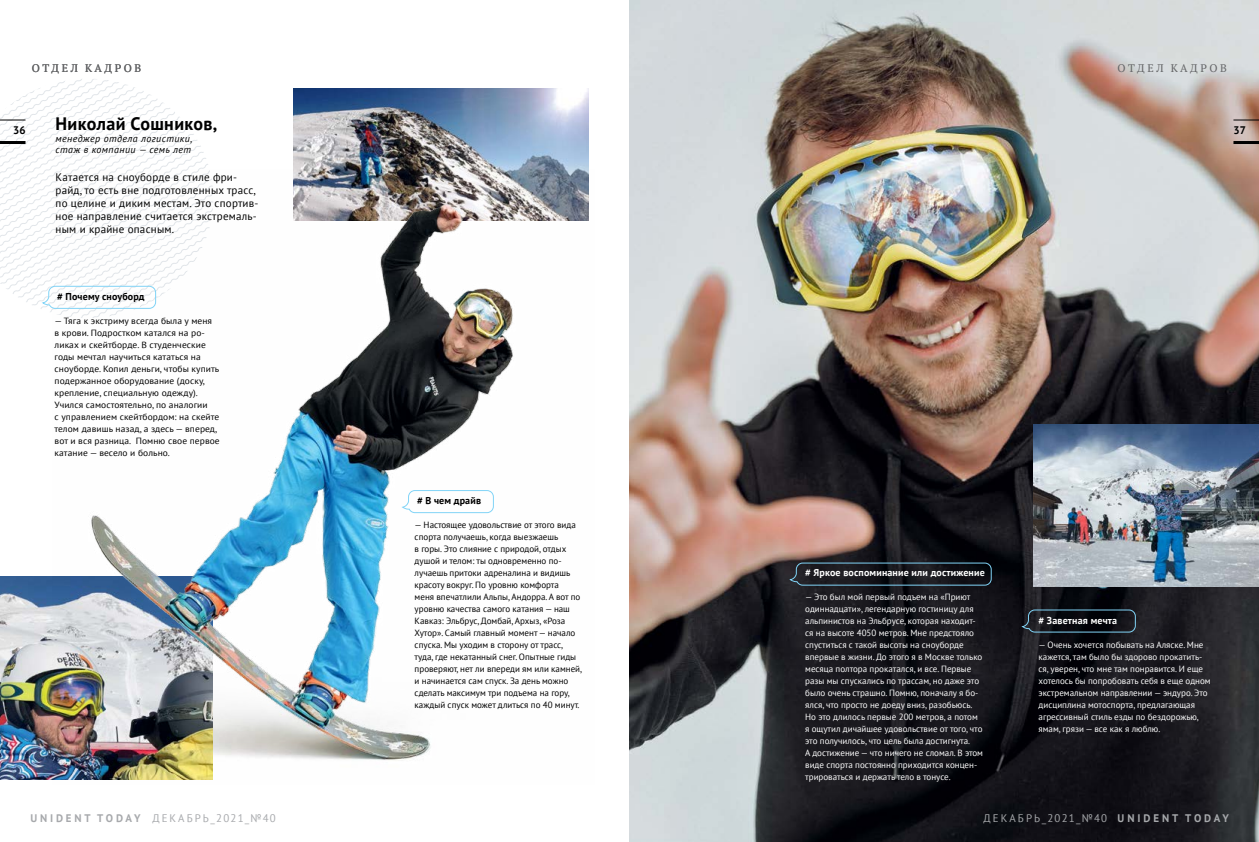
<style>
.page{position:relative;width:1259px;height:842px;background:#fff}
.page>*{position:absolute;margin:0;border:0;box-sizing:border-box;transform-origin:0 0}
.t1{font:700 18px "PT Sans";letter-spacing:.02em;color:#000}
.t2{font:11px/13px "PT Sans";letter-spacing:.02em;color:#000}
.t3{font:11px "PT Sans";letter-spacing:.19em;color:#a7a9ac}
.t4{font:11px "PT Serif";letter-spacing:.24em;color:#636466}
.t5{font:700 11px "PT Sans";letter-spacing:.27em;color:#a7a9ac}
.t6{font:700 11px "PT Sans";color:#000}
.t7{font:italic 10px/11px "PT Sans";letter-spacing:.04em;color:#000}
.t8{font:700 10px "PT Sans";letter-spacing:.015em;color:#fff}
.t9{font:700 10px "PT Sans";letter-spacing:.015em;color:#000}
.t10{font:9px/12px "PT Sans";color:#fff}
.t11{font:9px/12px "PT Sans";color:#000}
.t12{font:9px/12px "PT Sans";color:#000;scale:1.05 1}
.s1{font-weight:700}
</style>
<div class="page">
<img style="left:293px;top:88px;width:296px;height:81px">
<img style="left:629px;top:0;width:630px;height:842px">
<svg style="left:0;top:79px;width:208px;height:233px"></svg>
<svg style="left:788px;top:562px;width:204px;height:24px;background:#20272f"></svg>
<svg style="left:1020px;top:609px;width:116px;height:24px;background:#182028"></svg>
<hr style="left:1233px;top:141px;width:26px;height:3px;background:#000">
<svg style="left:1233px;top:120px;width:26px;height:1px"></svg>
<img style="left:0;top:576px;width:53px;height:203px">
<img style="left:1033px;top:424px;width:226px;height:162px">
<img style="left:53px;top:169px;width:536px;height:611px">
<svg style="left:400px;top:490px;width:94px;height:24px"></svg>
<p class="t4" style="left:32px;top:61px;width:111px">ОТДЕЛ КАДРОВ</p>
<p class="t6" style="left:13px;top:123px;width:14px">36</p>
<h1 class="t1" style="left:56px;top:112px;width:163px">Николай Сошников,</h1>
<p class="t7" style="left:56px;top:133px;width:138px">менеджер отдела логистики, стаж в компании — семь лет</p>
<p class="t2" style="left:56px;top:170px;width:204px">Катается на сноуборде в стиле фри&shy;райд, то есть вне подготовленных трасс, по целине и диким местам. Это спортив&shy;ное направление считается экстремаль&shy;ным и крайне опасным.</p>
<p class="t9" style="left:57px;top:290px;width:89px"># Почему сноуборд</p>
<p class="t12" style="left:55px;top:315px;width:159px">— Тяга к экстриму всегда была у меня<br>в крови. Подростком катался на ро&shy;ликах и скейтборде. В студенческие годы мечтал научиться кататься на сноуборде. Копил деньги, чтобы купить подержанное оборудование (доску, крепление, специальную одежду).<br>Учился самостоятельно, по аналогии<br>с управлением скейтбордом: на скейте телом давишь назад, а здесь — вперед, вот и вся разница. Помню свое первое катание — весело и больно.</p>
<p class="t3" style="left:30px;top:811px;width:247px"><span class="s1">UNIDENT TODAY</span> ДЕКАБРЬ_2021_№40</p>
<p class="t9" style="left:417px;top:494px;width:65px"># В чем драйв</p>
<p class="t11" style="left:415px;top:519px;width:169px">— Настоящее удовольствие от этого вида спорта получаешь, когда выезжаешь<br>в горы. Это слияние с природой, отдых душой и телом: ты одновременно по&shy;лучаешь притоки адреналина и видишь красоту вокруг. По уровню комфорта<br>меня впечатлили Альпы, Андорра. А вот по уровню качества самого катания — наш Кавказ: Эльбрус, Домбай, Архыз, «Роза Хутор». Самый главный момент — начало спуска. Мы уходим в сторону от трасс, туда, где некатанный снег. Опытные гиды проверяют, нет ли впереди ям или камней, и начинается сам спуск. За день можно сделать максимум три подъема на гору, каждый спуск может длиться по 40 минут.</p>
<p class="t4" style="left:1117px;top:61px;width:111px">ОТДЕЛ КАДРОВ</p>
<p class="t6" style="left:1233px;top:123px;width:14px">37</p>
<p class="t8" style="left:805px;top:566px;width:181px"># Яркое воспоминание или достижение</p>
<p class="t10" style="left:805px;top:591px;width:179px">— Это был мой первый подъем на «Приют одиннадцати», легендарную гостиницу для альпинистов на Эльбрусе, которая находит&shy;ся на высоте 4050 метров. Мне предстояло спуститься с такой высоты на сноуборде впервые в жизни. До этого я в Москве только месяца полтора прокатался, и все. Первые разы мы спускались по трассам, но даже это было очень страшно. Помню, поначалу я бо&shy;ялся, что просто не доеду вниз, разобьюсь.<br>Но это длилось первые 200 метров, а потом я ощутил дичайшее удовольствие от того, что это получилось, что цель была достигнута.<br>А достижение — что ничего не сломал. В этом виде спорта постоянно приходится концен&shy;трироваться и держать тело в тонусе.</p>
<p class="t8" style="left:1038px;top:614px;width:80px"># Заветная мечта</p>
<p class="t10" style="left:1038px;top:639px;width:174px">— Очень хочется побывать на Аляске. Мне кажется, там было бы здорово прокатить&shy;ся, уверен, что мне там понравится. И еще хотелось бы попробовать себя в еще одном экстремальном направлении — эндуро. Это дисциплина мотоспорта, предлагающая агрессивный стиль езды по бездорожью, ямам, грязи — все как я люблю.</p>
<p class="t3" style="left:983px;top:811px;width:125px">ДЕКАБРЬ_2021_№40</p>
<p class="t5" style="left:1117px;top:811px;width:113px">UNIDENT TODAY</p>
</div>
